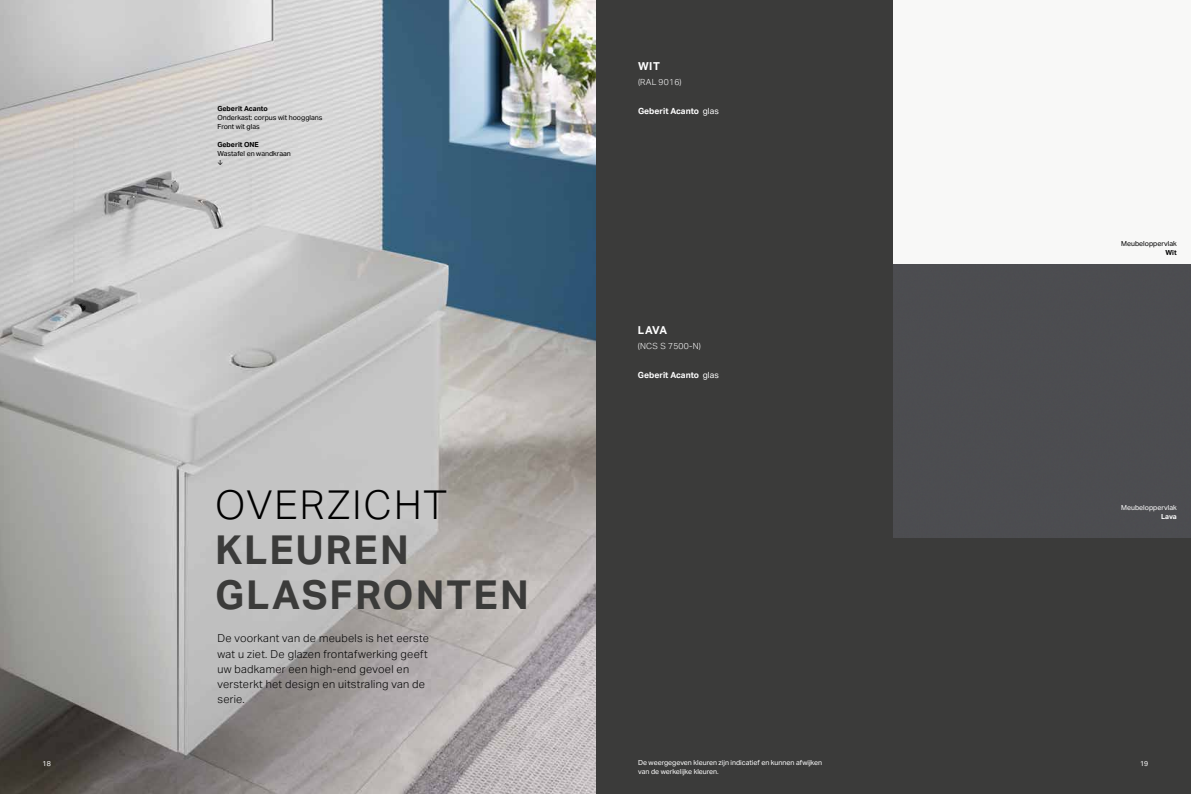
<style>
.page{position:relative;width:1191px;height:794px;background:#fff}
.page>*{position:absolute;margin:0;border:0;box-sizing:border-box;transform-origin:0 0}
.t1{font:700 40px/45px "Aktiv Grotesk Geberit";letter-spacing:.05em;color:#3b3b3a}
.t2{font:300 40px "Aktiv Grotesk Geberit";letter-spacing:.05em;color:#000}
.t3{font:300 11px/15px "Aktiv Grotesk Geberit";letter-spacing:.025em;color:#000}
.t4{font:700 11px "Aktiv Grotesk Geberit";letter-spacing:.05em;color:#fff}
.t5{font:700 8.5px "Aktiv Grotesk Geberit";color:#fff}
.t6{font:300 8.5px "Aktiv Grotesk Geberit";letter-spacing:.025em;color:#fff}
.t7{font:7px/9px "Aktiv Grotesk Geberit";color:#fff}
.t8{font:7px/9px "Aktiv Grotesk Geberit";color:#000}
.t9{font:700 7px "Aktiv Grotesk Geberit";color:#000}
.t10{font:700 7px "Aktiv Grotesk Geberit";color:#fff}
.s1{font-weight:400}
</style>
<div class="page">
<div style="left:595px;top:0;width:596px;height:794px;background:#3b3b3a"></div>
<img style="left:893px;top:0;width:298px;height:538px">
<img style="left:0;top:0;width:595px;height:794px">
<p class="t9" style="left:217px;top:104px;width:52px">Geberit Acanto</p>
<p class="t8" style="left:217px;top:113px;width:107px">Onderkast: corpus wit hoogglans<br>Front wit glas</p>
<p class="t9" style="left:217px;top:140px;width:43px">Geberit ONE</p>
<p class="t8" style="left:217px;top:149px;width:75px">Wastafel en wandkraan ↓</p>
<h1 class="t2" style="left:215px;top:481px;width:233px">OVERZICHT</h1>
<h1 class="t1" style="left:215px;top:526px;width:315px">KLEUREN<br>GLASFRONTEN</h1>
<p class="t3" style="left:217px;top:631px;width:213px">De voorkant van de meubels is het eerste wat u ziet. De glazen frontafwerking geeft uw badkamer een high-end gevoel en versterkt het design en uitstraling van de serie.</p>
<p class="t4" style="left:638px;top:60px;width:23px">WIT</p>
<p class="t6" style="left:638px;top:77px;width:45px">(RAL 9016)</p>
<p class="t5" style="left:638px;top:106px;width:82px">Geberit Acanto <span class="s1">glas</span></p>
<p class="t4" style="left:638px;top:324px;width:31px">LAVA</p>
<p class="t6" style="left:638px;top:341px;width:64px">(NCS S 7500-N)</p>
<p class="t5" style="left:638px;top:370px;width:82px">Geberit Acanto <span class="s1">glas</span></p>
<p class="t8" style="left:1121px;top:239px;width:57px">Meubeloppervlak</p>
<p class="t9" style="left:1165px;top:248px;width:13px">Wit</p>
<p class="t7" style="left:1121px;top:503px;width:57px">Meubeloppervlak</p>
<p class="t10" style="left:1161px;top:512px;width:17px">Lava</p>
<p class="t7" style="left:638px;top:758px;width:186px">De weergegeven kleuren zijn indicatief en kunnen afwijken van de werkelijke kleuren.</p>
<p class="t7" style="left:43px;top:758px;width:10px">18</p>
<p class="t7" style="left:1140px;top:758px;width:10px">19</p>
</div>
